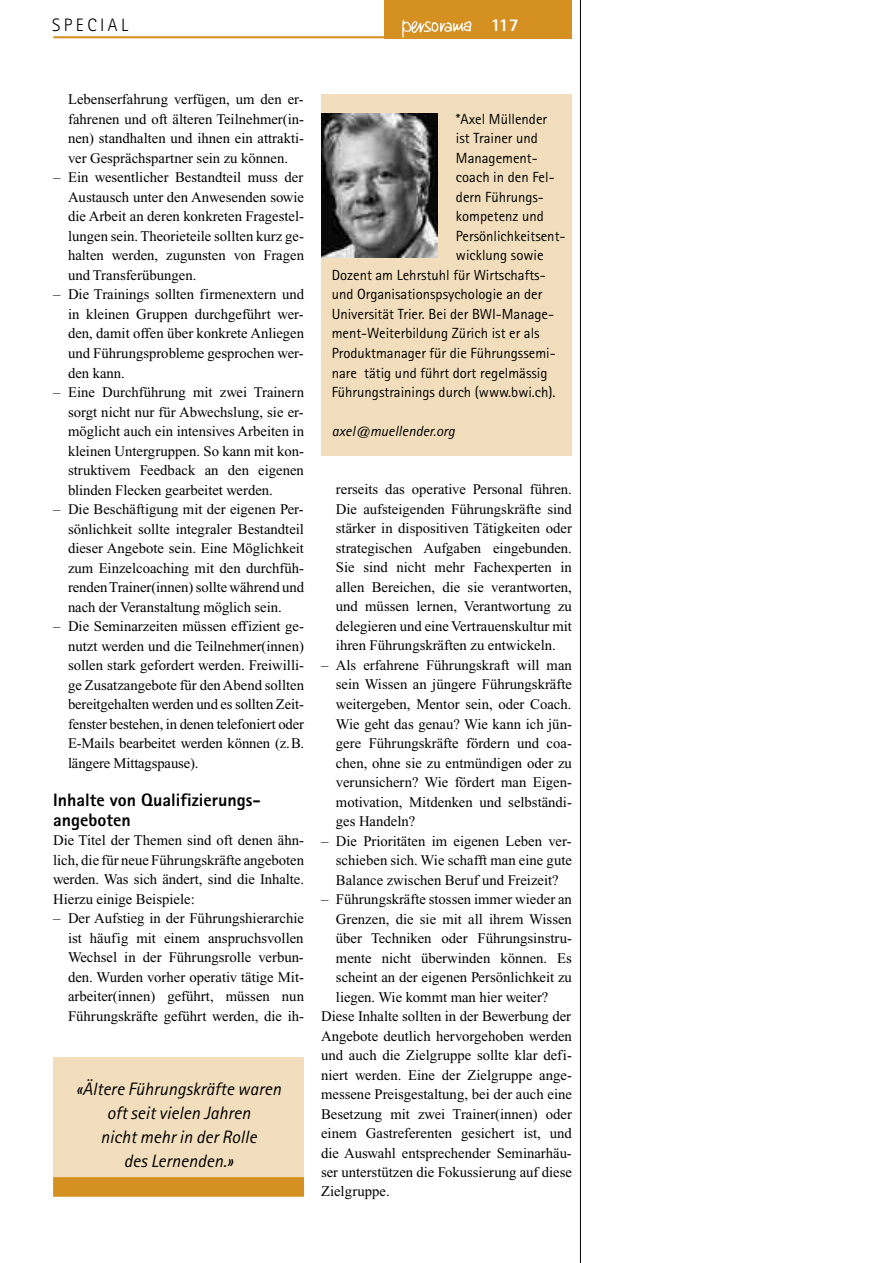
<style>
.page{position:relative;width:893px;height:1263px;background:#fff}
.page>*{position:absolute;margin:0;border:0;box-sizing:border-box;transform-origin:0 0}
.t1{font:italic 18px/24px "Rotis Sans Serif";color:#000;text-align:center}
.t2{font:800 18px/19.5px "Rotis Sans Serif";color:#000}
.t3{font:300 18px "Rotis Sans Serif";letter-spacing:.19em;color:#000}
.t4{font:800 18px "Rotis Sans Serif";color:#fff}
.t5{font:14.7px/19.5px "Times New Roman";color:#000;text-align:justify}
.t6{font:14.7px "Rotis Sans Serif";color:#000}
.t7{font:italic 14.7px "Rotis Sans Serif";color:#000}
</style>
<div class="page">
<div style="left:385px;top:0;width:187px;height:38px;background:#d49021"></div>
<hr style="left:53px;top:36px;width:337px;height:2px;background:#d49021">
<svg style="left:402px;top:20px;width:70px;height:18px"></svg>
<hr style="left:580px;top:0;width:1px;height:1263px;background:#000">
<div style="left:321px;top:94px;width:251px;height:361px;background:#f2debc"></div>
<img style="left:321px;top:114px;width:117px;height:143px">
<div style="left:53px;top:1057px;width:251px;height:140px;background:#f2debc"></div>
<div style="left:53px;top:1177px;width:251px;height:20px;background:#d49021"></div>
<p class="t3" style="left:52px;top:19px;width:78px">SPECIAL</p>
<p class="t4" style="left:491px;top:19px;width:29px">117</p>
<p class="t5" style="left:68px;top:91px;width:238px">Lebenserfahrung verfügen, um den er&shy;fahrenen und oft älteren Teilnehmer(in&shy;nen) standhalten und ihnen ein attrakti&shy;ver Gesprächspartner sein zu können.</p>
<p class="t5" style="left:68px;top:169px;width:237px;text-indent:-15px">– Ein wesentlicher Bestandteil muss der Austausch unter den Anwesenden sowie die Arbeit an deren konkreten Fragestel&shy;lungen sein. Theorieteile sollten kurz ge&shy;halten werden, zugunsten von Fragen und Transferübungen.</p>
<p class="t5" style="left:68px;top:286px;width:238px;text-indent:-15px">– Die Trainings sollten firmenextern und in kleinen Gruppen durchgeführt wer&shy;den, damit offen über konkrete Anliegen und Führungsprobleme gesprochen wer&shy;den kann.</p>
<p class="t5" style="left:68px;top:384px;width:237px;text-indent:-15px">– Eine Durchführung mit zwei Trainern sorgt nicht nur für Abwechslung, sie er&shy;möglicht auch ein intensives Arbeiten in kleinen Untergruppen. So kann mit kon&shy;struktivem Feedback an den eigenen blinden Flecken gearbeitet werden.</p>
<p class="t5" style="left:68px;top:501px;width:237px;text-indent:-15px">– Die Beschäftigung mit der eigenen Per&shy;sönlichkeit sollte integraler Bestandteil dieser Angebote sein. Eine Möglichkeit zum Einzelcoaching mit den durchfüh&shy;rendenTrainer(innen) sollte während und nach der Veranstaltung möglich sein.</p>
<p class="t5" style="left:68px;top:618px;width:238px;text-indent:-15px">– Die Seminarzeiten müssen effizient ge&shy;nutzt werden und die Teilnehmer(innen) sollen stark gefordert werden. Freiwilli&shy;ge Zusatzangebote für den Abend sollten bereitgehalten werden und es sollten Zeit&shy;fenster bestehen, in denen telefoniert oder E-Mails bearbeitet werden können (z.B. längere Mittagspause).</p>
<p class="t2" style="left:53px;top:792px;width:209px">Inhalte von Qualifizierungs&shy;angeboten</p>
<p class="t5" style="left:53px;top:832px;width:252px">Die Titel der Themen sind oft denen ähn&shy;lich, die für neue Führungskräfte angeboten werden. Was sich ändert, sind die Inhalte.<br>Hierzu einige Beispiele:</p>
<p class="t5" style="left:68px;top:910px;width:237px;text-indent:-15px">– Der Aufstieg in der Führungshierarchie ist häufig mit einem anspruchsvollen Wechsel in der Führungsrolle verbun&shy;den. Wurden vorher operativ tätige Mit&shy;arbeiter(innen) geführt, müssen nun Führungskräfte geführt werden, die ih-</p>
<p class="t1" style="left:76px;top:1078px;width:207px">«Ältere Führungskräfte waren oft seit vielen Jahren<br>nicht mehr in der Rolle<br>des Lernenden.»</p>
<p class="t6" style="left:456px;top:114px;width:93px">*Axel Müllender</p>
<p class="t6" style="left:456px;top:133px;width:83px">ist Trainer und</p>
<p class="t6" style="left:456px;top:153px;width:83px">Management-</p>
<p class="t6" style="left:456px;top:172px;width:100px">coach in den Fel-</p>
<p class="t6" style="left:456px;top:192px;width:89px">dern Führungs-</p>
<p class="t6" style="left:456px;top:211px;width:89px">kompetenz und</p>
<p class="t6" style="left:456px;top:231px;width:111px">Persönlichkeitsent-</p>
<p class="t6" style="left:456px;top:250px;width:89px">wicklung sowie</p>
<p class="t6" style="left:332px;top:270px;width:215px">Dozent am Lehrstuhl für Wirtschafts-</p>
<p class="t6" style="left:332px;top:289px;width:212px">und Organisationspsychologie an der</p>
<p class="t6" style="left:332px;top:309px;width:224px">Universität Trier. Bei der BWI-Manage-</p>
<p class="t6" style="left:332px;top:328px;width:210px">ment-Weiterbildung Zürich ist er als</p>
<p class="t6" style="left:332px;top:348px;width:226px">Produktmanager für die Führungssemi-</p>
<p class="t6" style="left:332px;top:367px;width:217px">nare tätig und führt dort regelmässig</p>
<p class="t6" style="left:332px;top:387px;width:225px">Führungstrainings durch (www.bwi.ch).</p>
<p class="t7" style="left:332px;top:426px;width:125px">axel@muellender.org</p>
<p class="t5" style="left:336px;top:481px;width:237px">rerseits das operative Personal führen.<br>Die aufsteigenden Führungskräfte sind stärker in dispositiven Tätigkeiten oder strategischen Aufgaben eingebunden.<br>Sie sind nicht mehr Fachexperten in allen Bereichen, die sie verantworten, und müssen lernen, Verantwortung zu delegieren und eine Vertrauenskultur mit ihren Führungskräften zu entwickeln.</p>
<p class="t5" style="left:336px;top:657px;width:238px;text-indent:-15px">– Als erfahrene Führungskraft will man sein Wissen an jüngere Führungskräfte weitergeben, Mentor sein, oder Coach.<br>Wie geht das genau? Wie kann ich jün&shy;gere Führungskräfte fördern und coa&shy;chen, ohne sie zu entmündigen oder zu verunsichern? Wie fördert man Eigen&shy;motivation, Mitdenken und selbständi&shy;ges Handeln?</p>
<p class="t5" style="left:336px;top:832px;width:238px;text-indent:-15px">– Die Prioritäten im eigenen Leben ver&shy;schieben sich. Wie schafft man eine gute Balance zwischen Beruf und Freizeit?</p>
<p class="t5" style="left:321px;top:891px;width:252px">– Führungskräfte stossen immer wieder an</p>
<p class="t5" style="left:336px;top:910px;width:238px">Grenzen, die sie mit all ihrem Wissen</p>
<p class="t5" style="left:336px;top:930px;width:237px">über Techniken oder Führungsinstru-</p>
<p class="t5" style="left:336px;top:949px;width:237px">mente nicht überwinden können. Es</p>
<p class="t5" style="left:336px;top:969px;width:238px">scheint an der eigenen Persönlichkeit zu</p>
<p class="t5" style="left:336px;top:988px;width:214px">liegen. Wie kommt man hier weiter?</p>
<p class="t5" style="left:321px;top:1008px;width:252px">Diese Inhalte sollten in der Bewerbung der</p>
<p class="t5" style="left:321px;top:1027px;width:252px">Angebote deutlich hervorgehoben werden</p>
<p class="t5" style="left:321px;top:1047px;width:252px">und auch die Zielgruppe sollte klar defi-</p>
<p class="t5" style="left:321px;top:1066px;width:252px">niert werden. Eine der Zielgruppe ange-</p>
<p class="t5" style="left:321px;top:1086px;width:252px">messene Preisgestaltung, bei der auch eine</p>
<p class="t5" style="left:321px;top:1105px;width:252px">Besetzung mit zwei Trainer(innen) oder</p>
<p class="t5" style="left:321px;top:1125px;width:252px">einem Gastreferenten gesichert ist, und</p>
<p class="t5" style="left:321px;top:1144px;width:252px">die Auswahl entsprechender Seminarhäu-</p>
<p class="t5" style="left:321px;top:1164px;width:252px">ser unterstützen die Fokussierung auf diese</p>
<p class="t5" style="left:321px;top:1183px;width:70px">Zielgruppe.</p>
</div>
